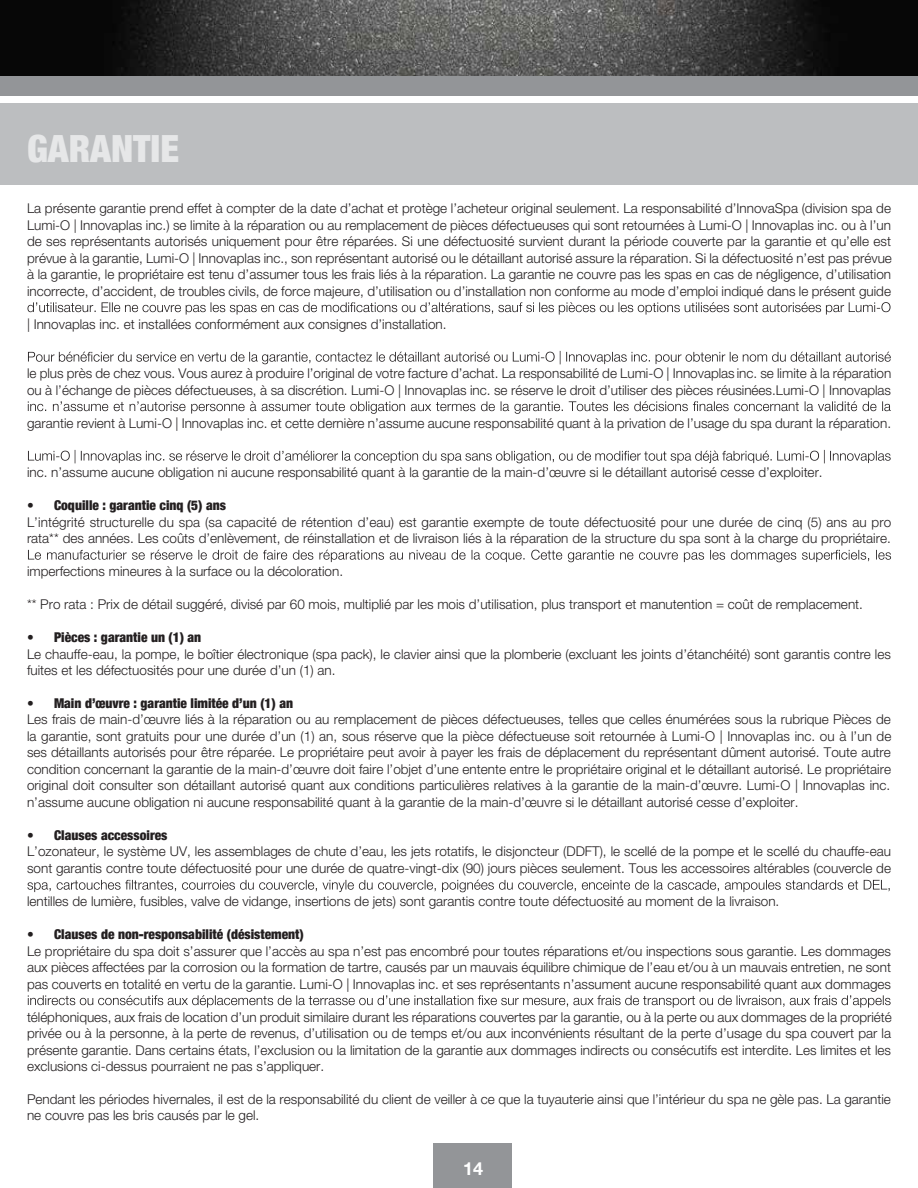
<style>
.page{position:relative;width:918px;height:1188px;background:#fff}
.page>*{position:absolute;margin:0;border:0;box-sizing:border-box;transform-origin:0 0}
.t1{font:900 condensed 37.5px "Helvetica Neue";color:#e6e7e8}
.t2{font:700 18px "Helvetica Neue";color:#fff}
.t3{font:300 13.5px/16.5px "Helvetica Neue";color:#231f20}
.t4{font:900 condensed 13.5px "Helvetica Neue";color:#231f20}
</style>
<div class="page">
<div style="left:433px;top:1144px;width:79px;height:44px;background:#939598"></div>
<div style="left:0;top:104px;width:918px;height:81px;background:#bcbec0"></div>
<img style="left:1px;top:0;width:917px;height:76px">
<div style="left:0;top:76px;width:918px;height:20px;background:#939598"></div>
<svg style="left:28px;top:302px;width:863px;height:13px"></svg>
<svg style="left:28px;top:351px;width:863px;height:13px"></svg>
<svg style="left:28px;top:401px;width:863px;height:13px"></svg>
<svg style="left:28px;top:450px;width:863px;height:13px"></svg>
<svg style="left:28px;top:550px;width:863px;height:12px"></svg>
<svg style="left:27px;top:880px;width:863px;height:12px"></svg>
<svg style="left:28px;top:995px;width:863px;height:13px"></svg>
<h1 class="t1" style="left:27px;top:118px;width:154px">GARANTIE</h1>
<p class="t3" style="left:27px;top:200px;width:866px;text-align:justify">La présente garantie prend effet à compter de la date d’achat et protège l’acheteur original seulement. La responsabilité d’InnovaSpa (division spa de Lumi-O | Innovaplas inc.) se limite à la réparation ou au remplacement de pièces défectueuses qui sont retournées à Lumi-O | Innovaplas inc. ou à l’un de ses représentants autorisés uniquement pour être réparées. Si une défectuosité survient durant la période couverte par la garantie et qu’elle est prévue à la garantie, Lumi-O | Innovaplas inc., son représentant autorisé ou le détaillant autorisé assure la réparation. Si la défectuosité n’est pas prévue à la garantie, le propriétaire est tenu d’assumer tous les frais liés à la réparation. La garantie ne couvre pas les spas en cas de négligence, d’utilisation incorrecte, d’accident, de troubles civils, de force majeure, d’utilisation ou d’installation non conforme au mode d’emploi indiqué dans le présent guide</p>
<p class="t3" style="left:27px;top:315px;width:421px">| Innovaplas inc. et installées conformément aux consignes d’installation.</p>
<p class="t3" style="left:27px;top:365px;width:866px">le plus près de chez vous. Vous aurez à produire l’original de votre facture d’achat. La responsabilité de Lumi-O | Innovaplas inc. se limite à la réparation ou à l’échange de pièces défectueuses, à sa discrétion. Lumi-O | Innovaplas inc. se réserve le droit d’utiliser des pièces réusinées.Lumi-O | Innovaplas</p>
<p class="t3" style="left:27px;top:414px;width:866px">garantie revient à Lumi-O | Innovaplas inc. et cette dernière n’assume aucune responsabilité quant à la privation de l’usage du spa durant la réparation.</p>
<p class="t3" style="left:27px;top:464px;width:797px">inc. n’assume aucune obligation ni aucune responsabilité quant à la garantie de la main-d’œuvre si le détaillant autorisé cesse d’exploiter.</p>
<p class="t4" style="left:27px;top:494px;width:201px">• Coquille : garantie cinq (5) ans</p>
<p class="t3" style="left:27px;top:513px;width:866px">L’intégrité structurelle du spa (sa capacité de rétention d’eau) est garantie exempte de toute défectuosité pour une durée de cinq (5) ans au pro rata** des années. Les coûts d’enlèvement, de réinstallation et de livraison liés à la réparation de la structure du spa sont à la charge du propriétaire.</p>
<p class="t3" style="left:27px;top:563px;width:318px">imperfections mineures à la surface ou la décoloration.</p>
<p class="t3" style="left:27px;top:596px;width:838px">** Pro rata : Prix de détail suggéré, divisé par 60 mois, multiplié par les mois d’utilisation, plus transport et manutention = coût de remplacement.</p>
<p class="t4" style="left:27px;top:626px;width:176px">• Pièces : garantie un (1) an</p>
<p class="t3" style="left:27px;top:645px;width:865px">Le chauffe-eau, la pompe, le boîtier électronique (spa pack), le clavier ainsi que la plomberie (excluant les joints d’étanchéité) sont garantis contre les fuites et les défectuosités pour une durée d’un (1) an.</p>
<p class="t4" style="left:27px;top:692px;width:268px">• Main d’œuvre : garantie limitée d’un (1) an</p>
<p class="t3" style="left:27px;top:711px;width:866px;text-align:justify">Les frais de main-d’œuvre liés à la réparation ou au remplacement de pièces défectueuses, telles que celles énumérées sous la rubrique Pièces de la garantie, sont gratuits pour une durée d’un (1) an, sous réserve que la pièce défectueuse soit retournée à Lumi-O | Innovaplas inc. ou à l’un de ses détaillants autorisés pour être réparée. Le propriétaire peut avoir à payer les frais de déplacement du représentant dûment autorisé. Toute autre condition concernant la garantie de la main-d’œuvre doit faire l’objet d’une entente entre le propriétaire original et le détaillant autorisé. Le propriétaire original doit consulter son détaillant autorisé quant aux conditions particulières relatives à la garantie de la main-d’œuvre. Lumi-O | Innovaplas inc. n’assume aucune obligation ni aucune responsabilité quant à la garantie de la main-d’œuvre si le détaillant autorisé cesse d’exploiter.</p>
<p class="t4" style="left:27px;top:824px;width:142px">• Clauses accessoires</p>
<p class="t3" style="left:27px;top:843px;width:866px">L’ozonateur, le système UV, les assemblages de chute d’eau, les jets rotatifs, le disjoncteur (DDFT), le scellé de la pompe et le scellé du chauffe-eau sont garantis contre toute défectuosité pour une durée de quatre-vingt-dix (90) jours pièces seulement. Tous les accessoires altérables (couvercle de</p>
<p class="t3" style="left:27px;top:893px;width:754px">lentilles de lumière, fusibles, valve de vidange, insertions de jets) sont garantis contre toute défectuosité au moment de la livraison.</p>
<p class="t4" style="left:27px;top:923px;width:278px">• Clauses de non-responsabilité (désistement)</p>
<p class="t3" style="left:27px;top:942px;width:866px;text-align:justify">Le propriétaire du spa doit s’assurer que l’accès au spa n’est pas encombré pour toutes réparations et/ou inspections sous garantie. Les dommages aux pièces affectées par la corrosion ou la formation de tartre, causés par un mauvais équilibre chimique de l’eau et/ou à un mauvais entretien, ne sont pas couverts en totalité en vertu de la garantie. Lumi-O | Innovaplas inc. et ses représentants n’assument aucune responsabilité quant aux dommages</p>
<p class="t3" style="left:27px;top:1008px;width:866px;text-align:justify">téléphoniques, aux frais de location d’un produit similaire durant les réparations couvertes par la garantie, ou à la perte ou aux dommages de la propriété privée ou à la personne, à la perte de revenus, d’utilisation ou de temps et/ou aux inconvénients résultant de la perte d’usage du spa couvert par la présente garantie. Dans certains états, l’exclusion ou la limitation de la garantie aux dommages indirects ou consécutifs est interdite. Les limites et les exclusions ci-dessus pourraient ne pas s’appliquer.</p>
<p class="t3" style="left:27px;top:1091px;width:865px">Pendant les périodes hivernales, il est de la responsabilité du client de veiller à ce que la tuyauterie ainsi que l’intérieur du spa ne gèle pas. La garantie ne couvre pas les bris causés par le gel.</p>
<h2 class="t2" style="left:463px;top:1154px;width:22px">14</h2>
</div>
